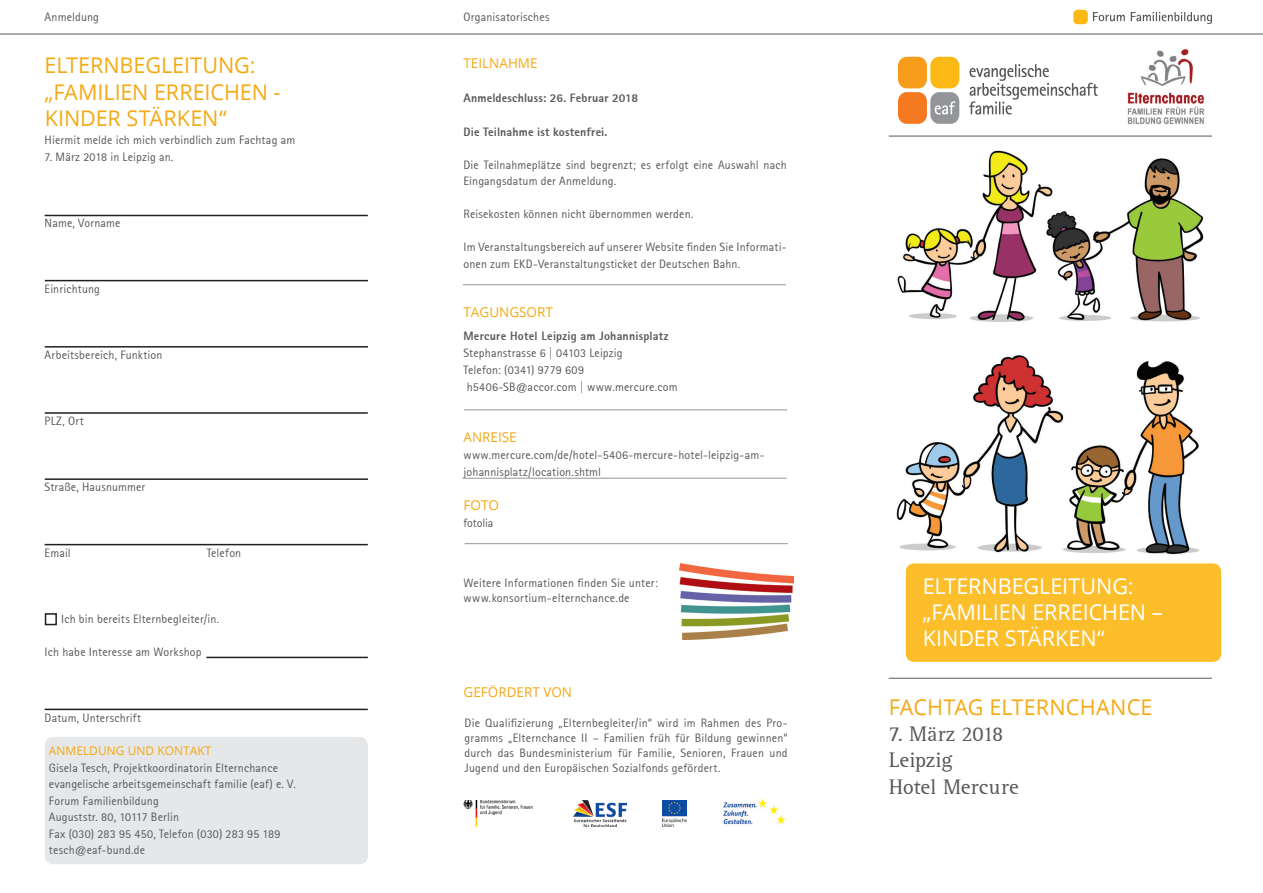
<style>
.page{position:relative;width:1263px;height:893px;background:#fff}
.page>*{position:absolute;margin:0;border:0;box-sizing:border-box;transform-origin:0 0}
.t1{font:21.6px/26.2px "Open Sans";letter-spacing:-.005em;color:#f3aa16}
.t2{font:21.6px/26.2px "Open Sans";letter-spacing:-.005em;color:#fff}
.t3{font:21.6px/26.2px "Rotis Serif";color:#57585a}
.t4{font:13.5px "Open Sans";color:#f3aa16}
.t5{font:12px/16.5px "Rotis Sans Serif";letter-spacing:.015em;color:#57585a}
.t6{font:800 12px "Rotis Sans Serif";letter-spacing:.015em;color:#57585a}
.t7{font:12px "Open Sans";color:#f3aa16}
.t8{font:12px "Rotis Sans Serif";letter-spacing:-.015em;color:#57585a}
</style>
<div class="page">
<img style="left:897px;top:150px;width:307px;height:172px">
<img style="left:896px;top:355px;width:304px;height:200px">
<div style="left:906px;top:563px;width:315px;height:99px;background:#fcbf2b;border-radius:8px"></div>
<hr style="left:0;top:34px;width:1263px;height:1px;background:#57585a">
<hr style="left:889px;top:678px;width:323px;height:1px;background:#57585a">
<hr style="left:889px;top:136px;width:323px;height:1px;background:#57585a">
<hr style="left:45px;top:215px;width:323px;height:1px;background:#231f20">
<hr style="left:45px;top:280px;width:323px;height:1px;background:#231f20">
<hr style="left:45px;top:346px;width:323px;height:2px;background:#231f20">
<hr style="left:45px;top:412px;width:323px;height:2px;background:#231f20">
<hr style="left:45px;top:478px;width:323px;height:2px;background:#231f20">
<hr style="left:45px;top:544px;width:323px;height:1px;background:#231f20">
<hr style="left:45px;top:709px;width:323px;height:1px;background:#231f20">
<hr style="left:463px;top:284px;width:323px;height:1px;background:#939598">
<hr style="left:463px;top:478px;width:324px;height:1px;background:#939598">
<hr style="left:465px;top:543px;width:323px;height:1px;background:#939598">
<img style="left:723px;top:798px;width:63px;height:27px">
<img style="left:463px;top:800px;width:70px;height:27px">
<img style="left:574px;top:800px;width:52px;height:27px">
<img style="left:662px;top:800px;width:24px;height:27px">
<img style="left:1127px;top:49px;width:78px;height:76px">
<img style="left:679px;top:563px;width:114px;height:77px">
<hr style="left:464px;top:410px;width:323px;height:1px;background:#939598">
<div style="left:45px;top:613px;width:12px;height:12px;border:2px solid #231f20"></div>
<div style="left:45px;top:737px;width:323px;height:127px;background:#e6e7e9;border-radius:9px"></div>
<hr style="left:206px;top:657px;width:162px;height:1px;background:#231f20">
<svg style="left:969px;top:64px;width:129px;height:51px"></svg>
<svg style="left:898px;top:57px;width:61px;height:67px"></svg>
<svg style="left:1073px;top:10px;width:139px;height:14px"></svg>
<p class="t5" style="left:45px;top:9px;width:56px">Anmeldung</p>
<p class="t5" style="left:463px;top:9px;width:87px">Organisatorisches</p>
<h1 class="t1" style="left:45px;top:53px;width:237px">ELTERNBEGLEITUNG: „FAMILIEN ERREICHEN -<br>KINDER STÄRKEN“</h1>
<p class="t5" style="left:45px;top:132px;width:252px">Hiermit melde ich mich verbindlich zum Fachtag am</p>
<p class="t5" style="left:45px;top:148px;width:130px">7. März 2018 in Leipzig an.</p>
<p class="t5" style="left:45px;top:214px;width:77px">Name, Vorname</p>
<p class="t5" style="left:45px;top:280px;width:57px">Einrichtung</p>
<p class="t5" style="left:45px;top:346px;width:119px">Arbeitsbereich, Funktion</p>
<p class="t5" style="left:45px;top:412px;width:41px">PLZ, Ort</p>
<p class="t5" style="left:45px;top:478px;width:102px">Straße, Hausnummer</p>
<p class="t5" style="left:45px;top:544px;width:28px">Email</p>
<p class="t5" style="left:207px;top:544px;width:36px">Telefon</p>
<p class="t5" style="left:61px;top:610px;width:160px">Ich bin bereits Elternbegleiter/in.</p>
<p class="t5" style="left:45px;top:643px;width:158px">Ich habe Interesse am Workshop</p>
<p class="t5" style="left:45px;top:709px;width:98px">Datum, Unterschrift</p>
<p class="t7" style="left:49px;top:745px;width:156px">ANMELDUNG UND KONTAKT</p>
<p class="t5" style="left:49px;top:759px;width:248px">Gisela Tesch, Projektkoordinatorin Elternchance evangelische arbeitsgemeinschaft familie (eaf) e. V.<br>Forum Familienbildung<br>Auguststr. 80, 10117 Berlin<br>Fax (030) 283 95 450, Telefon (030) 283 95 189 tesch@eaf-bund.de</p>
<p class="t4" style="left:463px;top:56px;width:76px">TEILNAHME</p>
<p class="t6" style="left:463px;top:90px;width:176px">Anmeldeschluss: 26. Februar 2018</p>
<p class="t6" style="left:463px;top:124px;width:145px">Die Teilnahme ist kostenfrei.</p>
<p class="t5" style="left:463px;top:156px;width:325px">Die Teilnahmeplätze sind begrenzt; es erfolgt eine Auswahl nach<br>Eingangsdatum der Anmeldung.</p>
<p class="t5" style="left:463px;top:206px;width:231px">Reisekosten können nicht übernommen werden.</p>
<p class="t5" style="left:463px;top:239px;width:325px">Im Veranstaltungsbereich auf unserer Website finden Sie Informati&shy;onen zum EKD-Veranstaltungsticket der Deutschen Bahn.</p>
<p class="t4" style="left:463px;top:305px;width:91px">TAGUNGSORT</p>
<p class="t6" style="left:463px;top:328px;width:206px">Mercure Hotel Leipzig am Johannisplatz</p>
<p class="t5" style="left:463px;top:345px;width:216px;line-height:17px">Stephanstrasse 6 | 04103 Leipzig<br>Telefon: (0341) 9779 609 h5406-SB@accor.com | www.mercure.com</p>
<p class="t4" style="left:463px;top:430px;width:55px">ANREISE</p>
<p class="t5" style="left:463px;top:447px;width:302px;line-height:17px">www.mercure.com/de/hotel-5406-mercure-hotel-leipzig-am&shy;johannisplatz/location.shtml</p>
<p class="t4" style="left:463px;top:498px;width:37px">FOTO</p>
<p class="t8" style="left:463px;top:516px;width:31px">fotolia</p>
<p class="t5" style="left:463px;top:576px;width:196px;line-height:15px">Weitere Informationen finden Sie unter: www.konsortium-elternchance.de</p>
<p class="t4" style="left:463px;top:685px;width:110px">GEFÖRDERT VON</p>
<p class="t5" style="left:465px;top:715px;width:325px;line-height:15px;text-align:justify">Die Qualifizierung „Elternbegleiter/in“ wird im Rahmen des Pro&shy;gramms „Elternchance II – Familien früh für Bildung gewinnen“ durch das Bundesministerium für Familie, Senioren, Frauen und Jugend und den Europäischen Sozialfonds gefördert.</p>
<h1 class="t2" style="left:923px;top:574px;width:241px">ELTERNBEGLEITUNG: „FAMILIEN ERREICHEN –<br>KINDER STÄRKEN“</h1>
<h1 class="t1" style="left:889px;top:695px;width:265px">FACHTAG ELTERNCHANCE</h1>
<h1 class="t3" style="left:889px;top:722px;width:131px">7. März 2018<br>Leipzig<br>Hotel Mercure</h1>
</div>
